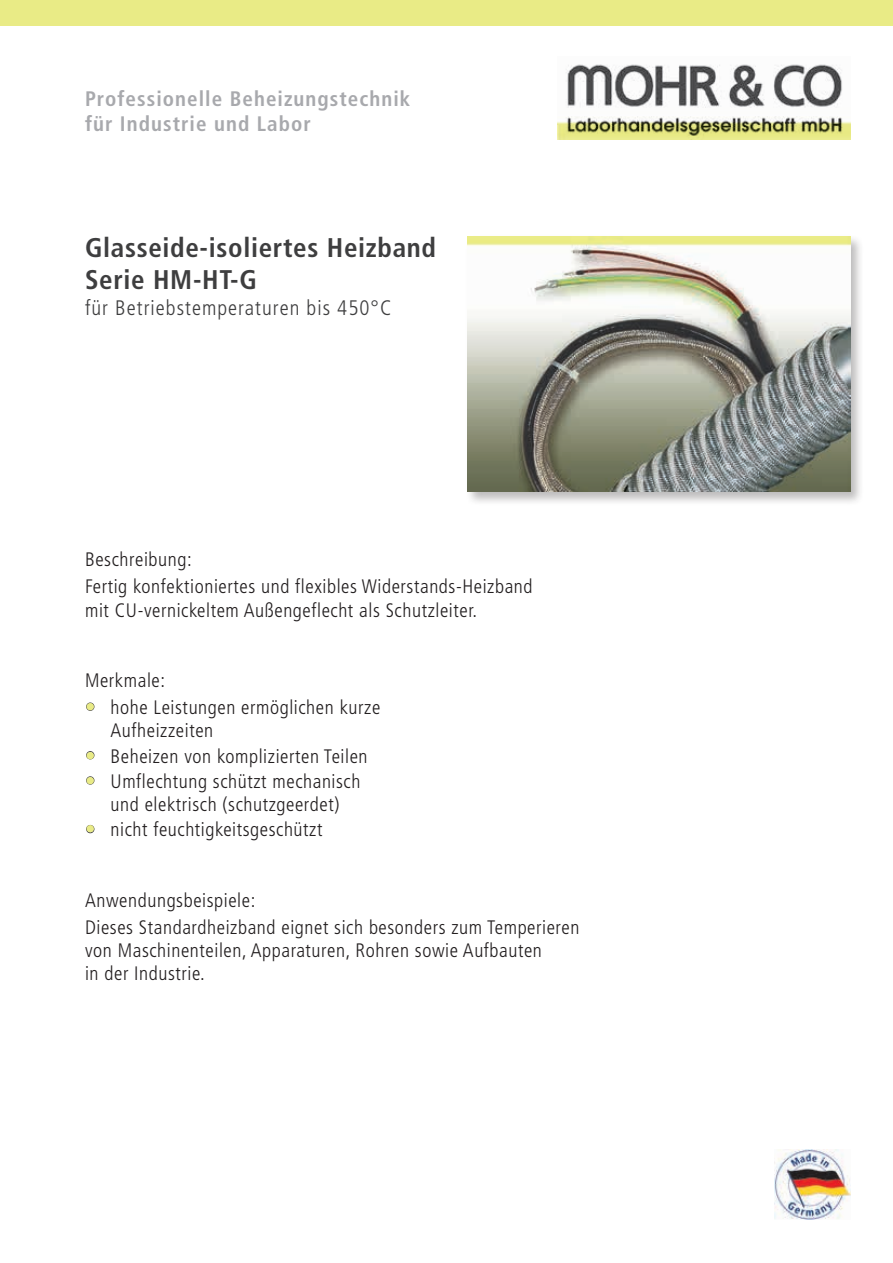
<style>
.page{position:relative;width:893px;height:1263px;background:#fff}
.page>*{position:absolute;margin:0;border:0;box-sizing:border-box;transform-origin:0 0}
.t1{font:700 condensed 27px/32.4px "Frutiger";letter-spacing:.025em;color:#3e3e3f}
.t2{font:700 condensed 21px/25.2px "Frutiger";letter-spacing:.05em;color:#a8a9ad}
.t3{font:300 condensed 21px "Frutiger";letter-spacing:.05em;color:#3e3e3f}
.t4{font:300 condensed 19.5px/23.4px "Frutiger";letter-spacing:.03em;color:#231f20}
.s1{font-size:21px;color:#e9eb86}
</style>
<div class="page">
<img style="left:774px;top:1149px;width:76px;height:70px">
<img style="left:557px;top:64px;width:293px;height:76px">
<div style="left:0;top:0;width:893px;height:25px;background:#e9eb86"></div>
<div style="left:465px;top:234px;width:400px;height:272px;background:#231f20;opacity:.3"></div>
<img style="left:468px;top:237px;width:382px;height:255px">
<div style="left:86px;top:703px;width:8px;height:8px;border:1px solid #3e3e3f;border-radius:50%"></div>
<div style="left:86px;top:751px;width:8px;height:8px;border:1px solid #3e3e3f;border-radius:50%"></div>
<div style="left:86px;top:776px;width:8px;height:8px;border:1px solid #3e3e3f;border-radius:50%"></div>
<div style="left:86px;top:825px;width:8px;height:8px;border:1px solid #3e3e3f;border-radius:50%"></div>
<p class="t2" style="left:85px;top:86px;width:327px">Professionelle Beheizungstechnik für Industrie und Labor</p>
<h1 class="t1" style="left:85px;top:231px;width:352px">Glasseide-isoliertes Heizband<br>Serie HM-HT-G</h1>
<p class="t3" style="left:85px;top:295px;width:308px">für Betriebstemperaturen bis 450°C</p>
<p class="t4" style="left:85px;top:546px;width:449px;line-height:27px">Beschreibung:<br>Fertig konfektioniertes und flexibles Widerstands-Heizband</p>
<p class="t4" style="left:85px;top:599px;width:394px">mit CU-vernickeltem Außengeflecht als Schutzleiter.</p>
<p class="t4" style="left:85px;top:669px;width:82px">Merkmale:</p>
<p class="t4" style="left:111px;top:696px;width:271px;text-indent:-26px"><span class="s1">•</span> hohe Leistungen ermöglichen kurze<br>Aufheizzeiten</p>
<p class="t4" style="left:85px;top:744px;width:284px"><span class="s1">•</span> Beheizen von komplizierten Teilen</p>
<p class="t4" style="left:85px;top:770px;width:277px;text-align:center"><span class="s1">•</span> Umflechtung schützt mechanisch und elektrisch (schutzgeerdet)</p>
<p class="t4" style="left:85px;top:818px;width:239px"><span class="s1">•</span> nicht feuchtigkeitsgeschützt</p>
<p class="t4" style="left:85px;top:887px;width:496px;line-height:27px">Anwendungsbeispiele:<br>Dieses Standardheizband eignet sich besonders zum Temperieren</p>
<p class="t4" style="left:85px;top:939px;width:458px">von Maschinenteilen, Apparaturen, Rohren sowie Aufbauten in der Industrie.</p>
</div>
